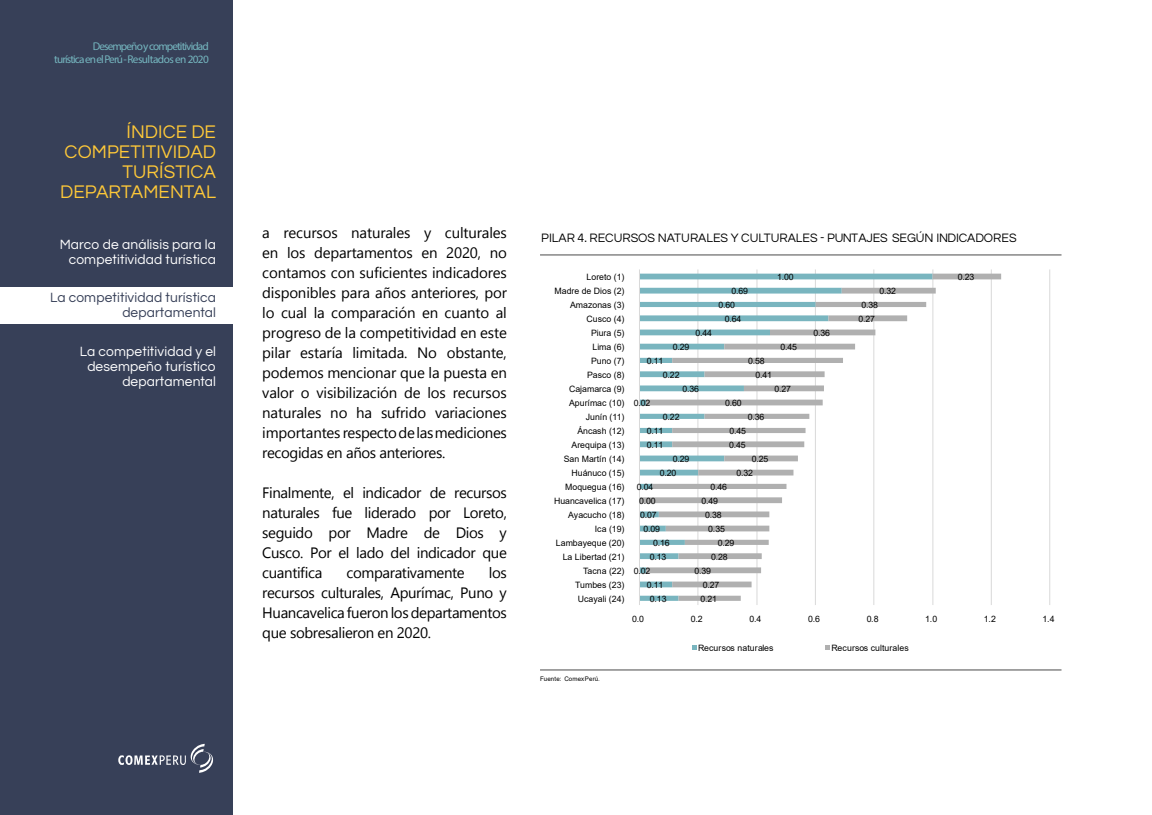
<style>
.page{position:relative;width:1152px;height:815px;background:#fff}
.page>*{position:absolute;margin:0;border:0;box-sizing:border-box;transform-origin:0 0}
.t1{font:18.75px/20px "Questrial";letter-spacing:.005em;color:#ffc938;text-align:right}
.t2{font:15px/20px "Gadugi";letter-spacing:-.025em;color:#000;text-align:justify}
.t3{font:13.75px/15px "Questrial";letter-spacing:.01em;color:#fff;text-align:right}
.t4{font:13.75px/15px "Questrial";letter-spacing:.01em;color:#374058;text-align:right}
.t5{font:12.5px "Questrial";color:#000}
.t6{font:11.25px/13.8px "Myriad Pro";letter-spacing:-.08em;color:#75b6bf;text-align:right}
.t7{font:8.75px "Arial";color:#000}
.t8{font:6.25px "Arial";letter-spacing:.01em;color:#000}
</style>
<div class="page">
<div style="left:0;top:0;width:232px;height:815px;background:#374058"></div>
<svg style="left:118px;top:744px;width:95px;height:29px"></svg>
<div style="left:0;top:287px;width:243px;height:37px;background:#fff"></div>
<hr style="left:540px;top:255px;width:521px;height:1px;background:#4a4a4a">
<hr style="left:540px;top:670px;width:521px;height:1px;background:#4a4a4a">
<svg style="left:1049px;top:269px;width:1px;height:336px"></svg>
<svg style="left:640px;top:274px;width:361px;height:327px"></svg>
<hr style="left:639px;top:269px;width:1px;height:336px;background:#d9d9d9">
<svg style="left:692px;top:646px;width:4px;height:4px"></svg>
<svg style="left:825px;top:646px;width:4px;height:4px"></svg>
<p class="t6" style="left:54px;top:39px;width:156px">Desempeño y competitividad<br>turística en elPerú - Resultados en 2020</p>
<p class="t1" style="left:60px;top:122px;width:157px">ÍNDICE DE<br>COMPETITIVIDAD<br>TURÍSTICA<br>DEPARTAMENTAL</p>
<p class="t3" style="left:60px;top:237px;width:158px">Marco de análisis para la competitividad turística</p>
<p class="t4" style="left:50px;top:291px;width:167px">La competitividad turística departamental</p>
<p class="t3" style="left:80px;top:345px;width:138px">La competitividad y el desempeño turístico departamental</p>
<p class="t2" style="left:262px;top:222px;width:246px">a recursos naturales y culturales en los departamentos en 2020, no contamos con suficientes indicadores disponibles para años anteriores, por lo cual la comparación en cuanto al progreso de la competitividad en este pilar estaría limitada. No obstante, podemos mencionar que la puesta en valor o visibilización de los recursos naturales no ha sufrido variaciones importantes respecto de las mediciones recogidas en años anteriores.</p>
<p class="t2" style="left:262px;top:482px;width:246px">Finalmente, el indicador de recursos naturales fue liderado por Loreto, seguido por Madre de Dios y Cusco. Por el lado del indicador que cuantifica</p>
<p class="t2" style="left:262px;top:562px;width:246px;text-indent:226px">los recursos culturales, Apurímac, Puno y Huancavelica fueron los departamentos que sobresalieron en 2020.</p>
<p class="t2" style="left:347px;top:562px;width:120px">comparativamente</p>
<p class="t5" style="left:541px;top:230px;width:477px">PILAR 4. RECURSOS NATURALES Y CULTURALES - PUNTAJES SEGÚN INDICADORES</p>
<p class="t7" style="left:586px;top:271px;width:39px">Loreto (1)</p>
<p class="t7" style="left:777px;top:271px;width:18px">1.00</p>
<p class="t7" style="left:957px;top:271px;width:18px">0.23</p>
<p class="t7" style="left:554px;top:285px;width:72px">Madre de Dios (2)</p>
<p class="t7" style="left:731px;top:285px;width:18px">0.69</p>
<p class="t7" style="left:879px;top:285px;width:18px">0.32</p>
<p class="t7" style="left:570px;top:299px;width:56px">Amazonas (3)</p>
<p class="t7" style="left:718px;top:299px;width:18px">0.60</p>
<p class="t7" style="left:861px;top:299px;width:18px">0.38</p>
<p class="t7" style="left:586px;top:313px;width:39px">Cusco (4)</p>
<p class="t7" style="left:725px;top:313px;width:18px">0.64</p>
<p class="t7" style="left:858px;top:313px;width:18px">0.27</p>
<p class="t7" style="left:591px;top:327px;width:35px">Piura (5)</p>
<p class="t7" style="left:695px;top:327px;width:18px">0.44</p>
<p class="t7" style="left:813px;top:327px;width:18px">0.36</p>
<p class="t7" style="left:592px;top:341px;width:34px">Lima (6)</p>
<p class="t7" style="left:673px;top:341px;width:18px">0.29</p>
<p class="t7" style="left:780px;top:341px;width:18px">0.45</p>
<p class="t7" style="left:591px;top:355px;width:35px">Puno (7)</p>
<p class="t7" style="left:646px;top:355px;width:18px">0.11</p>
<p class="t7" style="left:748px;top:355px;width:18px">0.58</p>
<p class="t7" style="left:587px;top:369px;width:39px">Pasco (8)</p>
<p class="t7" style="left:663px;top:369px;width:18px">0.22</p>
<p class="t7" style="left:755px;top:369px;width:18px">0.41</p>
<p class="t7" style="left:569px;top:383px;width:57px">Cajamarca (9)</p>
<p class="t7" style="left:682px;top:383px;width:18px">0.36</p>
<p class="t7" style="left:774px;top:383px;width:18px">0.27</p>
<p class="t7" style="left:569px;top:397px;width:57px">Apurímac (10)</p>
<p class="t7" style="left:633px;top:397px;width:18px">0.02</p>
<p class="t7" style="left:725px;top:397px;width:18px">0.60</p>
<p class="t7" style="left:586px;top:411px;width:40px">Junín (11)</p>
<p class="t7" style="left:663px;top:411px;width:18px">0.22</p>
<p class="t7" style="left:747px;top:411px;width:18px">0.36</p>
<p class="t7" style="left:577px;top:425px;width:49px">Áncash (12)</p>
<p class="t7" style="left:646px;top:425px;width:18px">0.11</p>
<p class="t7" style="left:729px;top:425px;width:18px">0.45</p>
<p class="t7" style="left:571px;top:439px;width:55px">Arequipa (13)</p>
<p class="t7" style="left:646px;top:439px;width:18px">0.11</p>
<p class="t7" style="left:729px;top:439px;width:18px">0.45</p>
<p class="t7" style="left:564px;top:453px;width:62px">San Martín (14)</p>
<p class="t7" style="left:673px;top:453px;width:18px">0.29</p>
<p class="t7" style="left:751px;top:453px;width:18px">0.25</p>
<p class="t7" style="left:571px;top:467px;width:55px">Huánuco (15)</p>
<p class="t7" style="left:659px;top:467px;width:18px">0.20</p>
<p class="t7" style="left:736px;top:467px;width:18px">0.32</p>
<p class="t7" style="left:565px;top:481px;width:61px">Moquegua (16)</p>
<p class="t7" style="left:637px;top:481px;width:18px">0.04</p>
<p class="t7" style="left:710px;top:481px;width:18px">0.46</p>
<p class="t7" style="left:554px;top:495px;width:72px">Huancavelica (17)</p>
<p class="t7" style="left:639px;top:495px;width:18px">0.00</p>
<p class="t7" style="left:701px;top:495px;width:18px">0.49</p>
<p class="t7" style="left:568px;top:509px;width:58px">Ayacucho (18)</p>
<p class="t7" style="left:640px;top:509px;width:18px">0.07</p>
<p class="t7" style="left:705px;top:509px;width:18px">0.38</p>
<p class="t7" style="left:595px;top:523px;width:31px">Ica (19)</p>
<p class="t7" style="left:643px;top:523px;width:18px">0.09</p>
<p class="t7" style="left:708px;top:523px;width:18px">0.35</p>
<p class="t7" style="left:556px;top:537px;width:70px">Lambayeque (20)</p>
<p class="t7" style="left:653px;top:537px;width:18px">0.16</p>
<p class="t7" style="left:718px;top:537px;width:18px">0.29</p>
<p class="t7" style="left:563px;top:551px;width:63px">La Libertad (21)</p>
<p class="t7" style="left:650px;top:551px;width:18px">0.13</p>
<p class="t7" style="left:711px;top:551px;width:18px">0.28</p>
<p class="t7" style="left:583px;top:565px;width:43px">Tacna (22)</p>
<p class="t7" style="left:633px;top:565px;width:18px">0.02</p>
<p class="t7" style="left:694px;top:565px;width:18px">0.39</p>
<p class="t7" style="left:575px;top:579px;width:51px">Tumbes (23)</p>
<p class="t7" style="left:646px;top:579px;width:18px">0.11</p>
<p class="t7" style="left:702px;top:579px;width:18px">0.27</p>
<p class="t7" style="left:578px;top:593px;width:48px">Ucayali (24)</p>
<p class="t7" style="left:650px;top:593px;width:18px">0.13</p>
<p class="t7" style="left:700px;top:593px;width:18px">0.21</p>
<p class="t7" style="left:632px;top:612px;width:14px">0.0</p>
<p class="t7" style="left:691px;top:612px;width:14px">0.2</p>
<p class="t7" style="left:749px;top:612px;width:14px">0.4</p>
<p class="t7" style="left:808px;top:612px;width:14px">0.6</p>
<p class="t7" style="left:866px;top:612px;width:14px">0.8</p>
<p class="t7" style="left:925px;top:612px;width:14px">1.0</p>
<p class="t7" style="left:984px;top:612px;width:14px">1.2</p>
<p class="t7" style="left:1042px;top:612px;width:14px">1.4</p>
<p class="t7" style="left:698px;top:642px;width:77px">Recursos naturales</p>
<p class="t7" style="left:831px;top:642px;width:79px">Recursos culturales</p>
<p class="t8" style="left:540px;top:675px;width:61px">Fuente: ComexPerú.</p>
</div>
